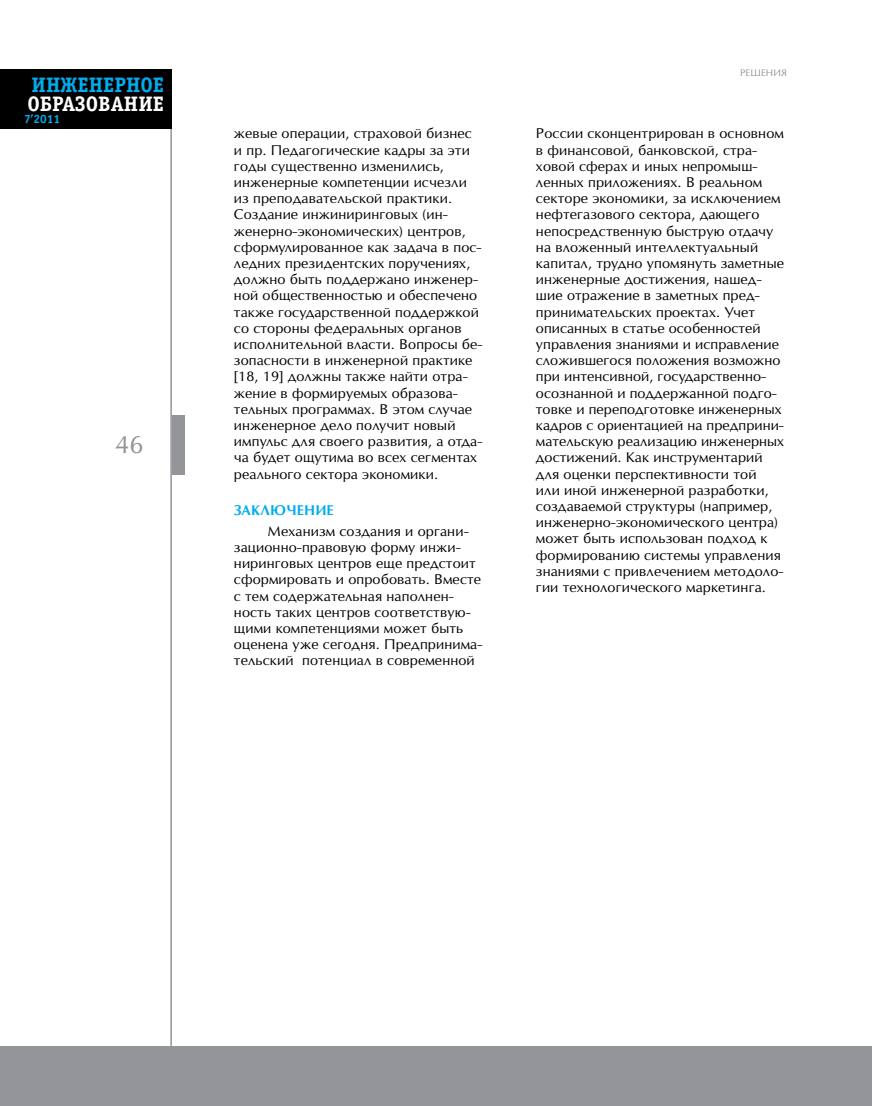
<style>
.page{position:relative;width:872px;height:1106px;background:#fff}
.page>*{position:absolute;margin:0;border:0;box-sizing:border-box;transform-origin:0 0}
.t1{font:24px "Opium New";color:#939598}
.t2{font:700 21px "Officina Serif C";color:#fff}
.t3{font:700 21px "Officina Serif C";color:#00adef}
.t4{font:13.5px/16.2px "Opium New";letter-spacing:.01em;color:#000}
.t5{font:700 13.5px "Opium New";letter-spacing:.01em;color:#00adef}
.t6{font:700 12px "Officina Sans C";color:#00adef}
.t7{font:9px "Opium New";color:#939598}
</style>
<div class="page">
<hr style="left:170px;top:69px;width:2px;height:1037px;background:#939598">
<div style="left:0;top:1046px;width:872px;height:60px;background:#939598"></div>
<div style="left:0;top:69px;width:172px;height:60px;background:#000"></div>
<div style="left:172px;top:415px;width:12px;height:60px;background:#939598"></div>
<h2 class="t3" style="left:32px;top:73px;width:134px">ИНЖЕНЕРНОЕ</h2>
<h2 class="t2" style="left:28px;top:91px;width:138px">ОБРАЗОВАНИЕ</h2>
<p class="t6" style="left:24px;top:113px;width:38px">7’2011</p>
<h1 class="t1" style="left:115px;top:429px;width:30px">46</h1>
<p class="t4" style="left:234px;top:125px;width:250px">жевые операции, страховой бизнес и пр. Педагогические кадры за эти годы существенно изменились, инженерные компетенции исчезли из преподавательской практики.<br>Создание инжиниринговых (ин&shy;женерно-экономических) центров, сформулированное как задача в пос&shy;ледних президентских поручениях, должно быть поддержано инженер&shy;ной общественностью и обеспечено также государственной поддержкой со стороны федеральных органов исполнительной власти. В опросы бе&shy;зопасности в инженерной практике [18, 19] должны также найти отра&shy;жение в формируемых образова&shy;тельных программах. В этом случае инженерное дело получит новый импульс для своего развития, а отда&shy;ча будет ощутима во всех сегментах реального сектора экономики.</p>
<p class="t5" style="left:234px;top:502px;width:101px">Заключен ие</p>
<p class="t4" style="left:234px;top:523px;width:250px;text-indent:34px">Механизм создания и органи&shy;зационно-правовую форму инжи&shy;ниринговых центров еще предстоит сформировать и опробовать. Вместе с тем содержательная наполнен&shy;ность таких центров соответствую&shy;щими компетенциями может быть оценена уже сегодня. Предпринима&shy;тельский потенциал в современной</p>
<p class="t7" style="left:740px;top:67px;width:28px">РЕШЕНИЯ</p>
<p class="t4" style="left:536px;top:125px;width:250px">России сконцентрирован в основном в финансовой, банковской, стра&shy;ховой сферах и иных непромыш&shy;ленных приложениях. В реальном секторе экономики, за исключением нефтегазового сектора, дающего непосредственную быструю отдачу на вложенный интеллектуальный капитал, трудно упомянуть заметные инженерные достижения, нашед&shy;шие отражение в заметных пред&shy;принимательских проектах. Учет описанных в статье особенностей управления знаниями и исправление сложившегося положения возможно при интенсивной, государственно&shy;осознанной и поддержанной подго&shy;товке и переподготовке инженерных кадров с ориентацией на предприни&shy;мательскую реализацию инженерных достижений. Как инструментарий для оценки перспективности той<br>или иной инженерной разработки, создаваемой структуры (например, инженерно-экономического центра) может быть использован подход к формированию системы управления знаниями с привлечением методоло&shy;гии технологического маркетинга.</p>
</div>
